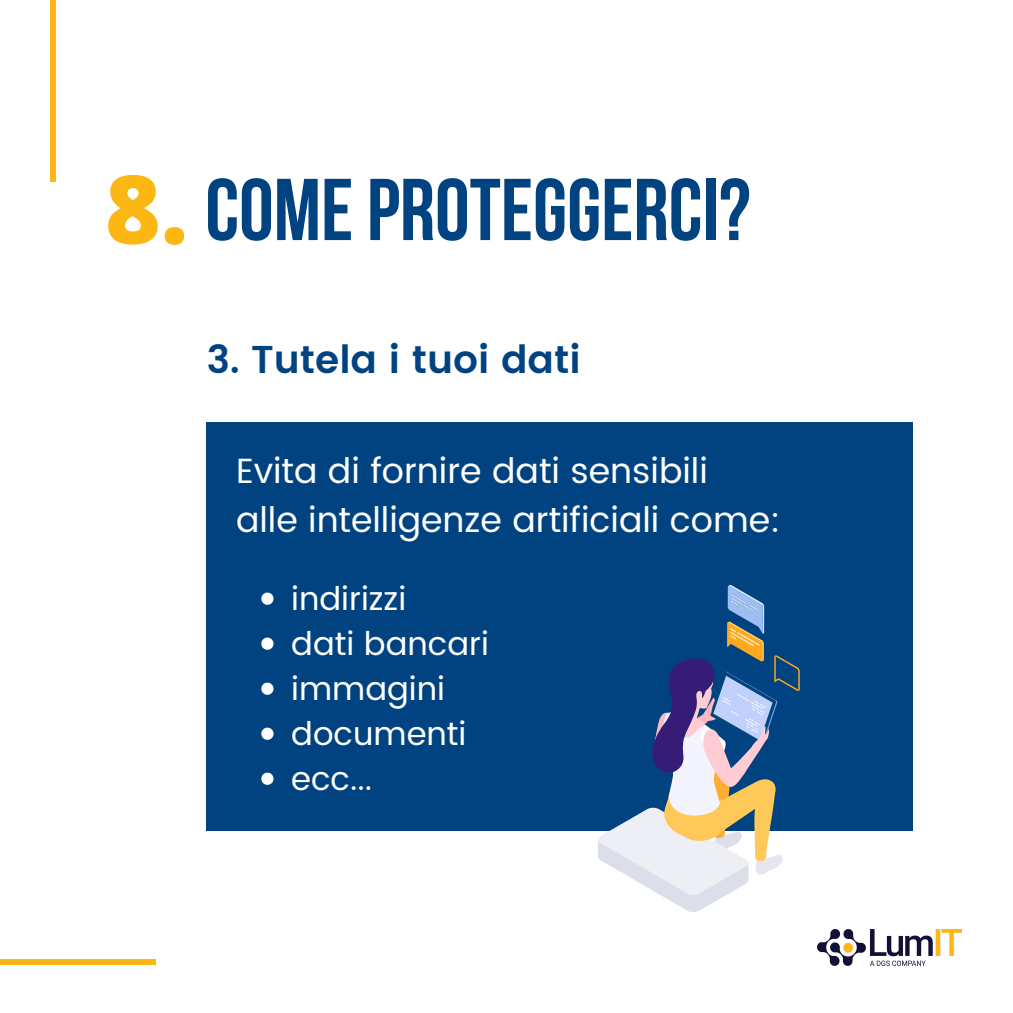
<style>
.page{position:relative;width:1013px;height:1013px;background:#fff}
.page>*{position:absolute;margin:0;border:0;box-sizing:border-box;transform-origin:0 0}
.t1{font:700 87.5px "Bebas Neue";color:#004380}
.t2{font:600 38.75px "Poppins";color:#004380}
.t3{font:35px/48.8px "Poppins";color:#fff}
.t4{font:32.5px/45px "Poppins";color:#fff}
.s1{font-family:"Open Sans";font-weight:800;font-size:95px;color:#fdb714}
</style>
<div class="page">
<div style="left:51px;top:0;width:5px;height:182px;background:#fdb714"></div>
<div style="left:0;top:959px;width:155px;height:6px;background:#fdb714"></div>
<img style="left:817px;top:929px;width:144px;height:36px">
<div style="left:206px;top:422px;width:706px;height:408px;background:#004380"></div>
<svg style="left:597px;top:585px;width:202px;height:327px"></svg>
<svg style="left:261px;top:592px;width:12px;height:12px"></svg>
<svg style="left:261px;top:637px;width:12px;height:12px"></svg>
<svg style="left:261px;top:682px;width:12px;height:12px"></svg>
<svg style="left:261px;top:727px;width:12px;height:12px"></svg>
<svg style="left:261px;top:772px;width:12px;height:12px"></svg>
<h1 class="t1" style="left:105px;top:174px;width:647px"><span class="s1">8.</span> COMEPROTEGGERCI?</h1>
<p class="t2" style="left:207px;top:336px;width:375px">3. Tutela i tuoi dati</p>
<p class="t3" style="left:236px;top:446px;width:546px">Evita di fornire dati sensibili<br>alle intelligenze artificiali come:</p>
<p class="t4" style="left:291px;top:576px;width:199px">indirizzi<br>dati bancari immagini documenti ecc...</p>
</div>
